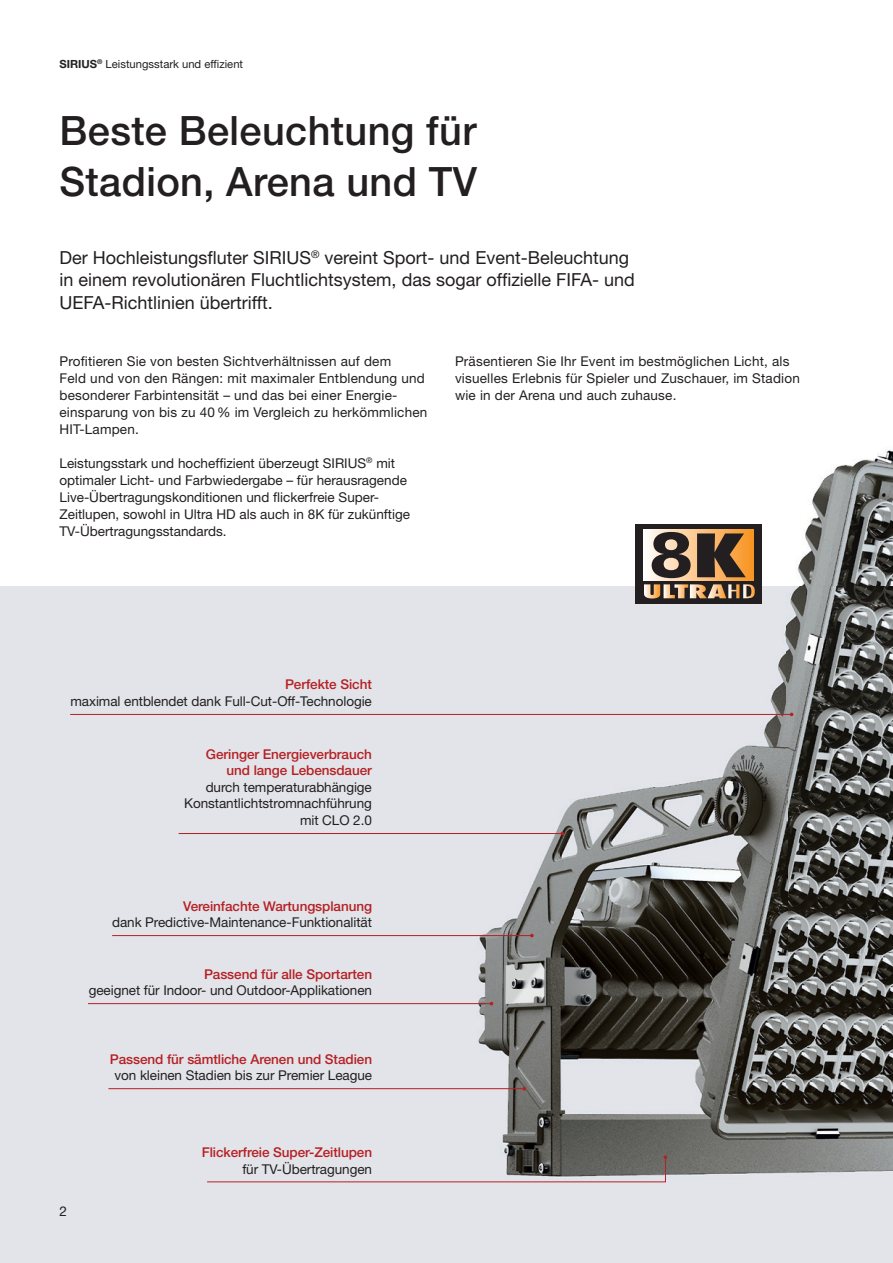
<style>
.page{position:relative;width:893px;height:1263px;background:#fff}
.page>*{position:absolute;margin:0;border:0;box-sizing:border-box;transform-origin:0 0}
.t1{font:500 40.5px/51px "Helvetica Neue LT Pro";letter-spacing:.01em;color:#231f20}
.t2{font:18px/22.6px "Helvetica Neue LT Pro";color:#231f20}
.t3{font:13.5px/17px "Helvetica Neue LT Pro";color:#231f20}
.t4{font:500 13.5px/16.5px "Helvetica Neue LT Pro";letter-spacing:-.005em;color:#b62024;text-align:right}
.t5{font:11.25px "Helvetica Neue LT Pro";color:#231f20}
.s1{font-weight:700}
</style>
<div class="page">
<div style="left:0;top:587px;width:893px;height:676px;background:#e2e4e9"></div>
<img style="left:362px;top:450px;width:531px;height:725px">
<div style="left:636px;top:524px;width:126px;height:80px;background:#231f20"></div>
<div style="left:644px;top:530px;width:109px;height:50px;background:linear-gradient(to right,#fbf8f4,#f99422)"></div>
<svg style="left:644px;top:584px;width:111px;height:14px"></svg>
<svg style="left:697px;top:533px;width:49px;height:44px"></svg>
<svg style="left:652px;top:532px;width:39px;height:46px"></svg>
<hr style="left:70px;top:714px;width:722px;height:1px;background:#b62024">
<hr style="left:179px;top:833px;width:383px;height:1px;background:#b62024">
<hr style="left:112px;top:935px;width:420px;height:1px;background:#b62024">
<hr style="left:88px;top:1003px;width:403px;height:1px;background:#b62024">
<hr style="left:108px;top:1088px;width:416px;height:1px;background:#b62024">
<svg style="left:207px;top:1155px;width:460px;height:28px"></svg>
<p class="t5" style="left:60px;top:57px;width:185px"><span class="s1">SIRIUS</span><sup>®</sup> Leistungsstark und effizient</p>
<h1 class="t1" style="left:60px;top:104px;width:419px">Beste Beleuchtung für<br>Stadion, Arena und TV</h1>
<h2 class="t2" style="left:60px;top:245px;width:577px">Der Hochleistungsfluter SIRIUS<sup>®</sup> vereint Sport- und Event-Beleuchtung in einem revolutionären Fluchtlichtsystem, das sogar offizielle FIFA- und<br>UEFA-Richtlinien übertrifft.</h2>
<p class="t3" style="left:60px;top:352px;width:369px">Profitieren Sie von besten Sichtverhältnissen auf dem<br>Feld und von den Rängen: mit maximaler Entblendung und besonderer Farbintensität – und das bei einer Energie&shy;einsparung von bis zu 40 % im Vergleich zu herkömmlichen HIT-Lampen.</p>
<p class="t3" style="left:60px;top:454px;width:352px">Leistungsstark und hocheffizient überzeugt SIRIUS<sup>®</sup> mit optimaler Licht- und Farbwiedergabe – für herausragende Live-Übertragungskonditionen und flickerfreie Super-Zeitlupen, sowohl in Ultra HD als auch in 8K für zukünftige TV-Übertragungsstandards.</p>
<p class="t3" style="left:455px;top:352px;width:346px">Präsentieren Sie Ihr Event im bestmöglichen Licht, als visuelles Erlebnis für Spieler und Zuschauer, im Stadion wie in der Arena und auch zuhause.</p>
<p class="t4" style="left:285px;top:676px;width:88px">Perfekte Sicht</p>
<p class="t3" style="left:70px;top:692px;width:303px">maximal entblendet dank Full-Cut-Off-Technologie</p>
<p class="t4" style="left:206px;top:746px;width:167px">Geringer Energieverbrauch und lange Lebensdauer</p>
<p class="t3" style="left:184px;top:779px;width:189px;line-height:16.5px;text-align:right">durch temperaturabhängige<br>Konstant lichtstromnachführung mit CLO 2.0</p>
<p class="t4" style="left:183px;top:897px;width:190px">Vereinfachte Wartungsplanung</p>
<p class="t3" style="left:112px;top:913px;width:261px">dank Predictive-Maintenance-Funktionalität</p>
<p class="t4" style="left:204px;top:965px;width:170px">Passend für alle Sportarten</p>
<p class="t3" style="left:89px;top:981px;width:285px">geeignet für Indoor- und Outdoor-Applikationen</p>
<p class="t4" style="left:110px;top:1050px;width:264px">Passend für sämtliche Arenen und Stadien</p>
<p class="t3" style="left:115px;top:1066px;width:259px">von kleinen Stadien bis zur Premier League</p>
<p class="t3" style="left:60px;top:1202px;width:9px">2</p>
<p class="t4" style="left:202px;top:1144px;width:172px">Flickerfreie Super-Zeitlupen</p>
<p class="t3" style="left:242px;top:1160px;width:131px">für TV-Übertragungen</p>
</div>
